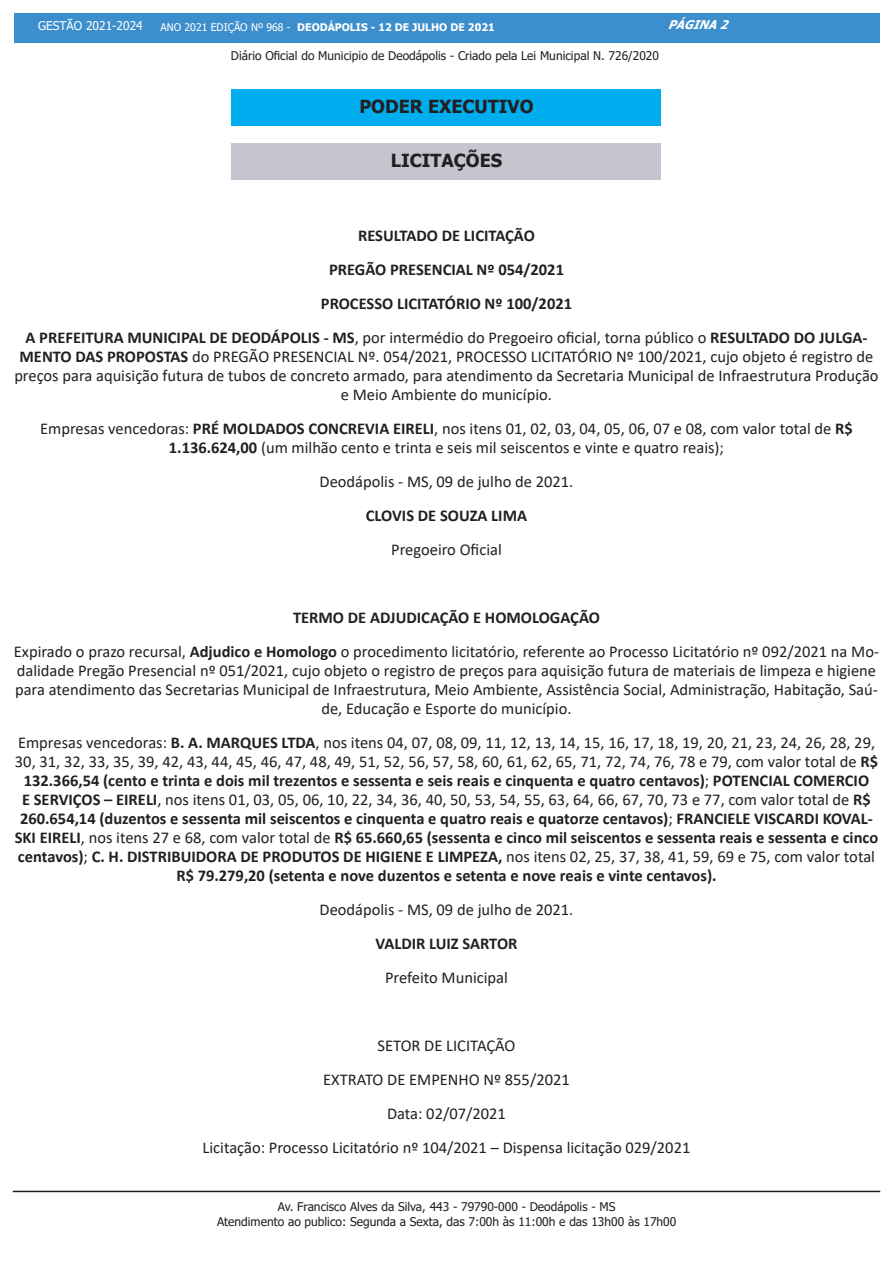
<style>
.page{position:relative;width:893px;height:1263px;background:#fff}
.page>*{position:absolute;margin:0;border:0;box-sizing:border-box;transform-origin:0 0}
.t1{font:700 18px "Tahoma";color:#231f20}
.t2{font:16.5px/18.9px "Calibri";color:#231f20;text-align:center}
.t3{font:700 16.5px/18.9px "Calibri";color:#231f20;text-align:center}
.t4{font:12px/14.4px "Tahoma";color:#231f20;text-align:center}
.t5{font:12px "Tahoma";color:#fff}
.t6{font:italic 700 12px "Tahoma";color:#fff}
.t7{font:700 10.5px "Tahoma";color:#fff}
.s1{font-weight:400}
.s2{font-weight:700}
</style>
<div class="page">
<div style="left:14px;top:14px;width:865px;height:29px;background:#3c8ecc"></div>
<hr style="left:13px;top:1191px;width:867px;height:1px;background:#231f20">
<div style="left:232px;top:90px;width:429px;height:36px;background:#00aeef"></div>
<div style="left:232px;top:144px;width:429px;height:36px;background:#c6c4cf"></div>
<p class="t5" style="left:38px;top:18px;width:106px">GESTÃO 2021-2024</p>
<p class="t7" style="left:161px;top:20px;width:336px"><span class="s1">ANO 2021 EDIÇÃO Nº 968 -</span> DEODÁPOLIS - 12 DE JULHO DE 2021</p>
<p class="t6" style="left:668px;top:16px;width:68px">PÁGINA2</p>
<p class="t4" style="left:231px;top:49px;width:430px">Diário Oficial do Municipio de Deodápolis - Criado pela Lei Municipal N. 726/2020</p>
<p class="t1" style="left:359px;top:94px;width:176px">PODER EXECUTIVO</p>
<p class="t1" style="left:391px;top:148px;width:113px">LICITAÇÕES</p>
<p class="t3" style="left:358px;top:226px;width:178px">RESULTADO DE LICITAÇÃO</p>
<p class="t3" style="left:329px;top:260px;width:237px">PREGÃO PRESENCIAL Nº 054/2021</p>
<p class="t3" style="left:321px;top:294px;width:253px">PROCESSO LICITATÓRIO Nº 100/2021</p>
<p class="t2" style="left:14px;top:328px;width:866px"><span class="s2">A PREFEITURA MUNICIPAL DE DEODÁPOLIS - MS</span>, por intermédio do Pregoeiro oficial, torna público o <span class="s2">RESULTADO DO JULGA-MENTO DAS PROPOSTAS</span> do PREGÃO PRESENCIAL Nº. 054/2021, PROCESSO LICITATÓRIO Nº 100/2021, cujo objeto é registro de preços para aquisição futura de tubos de concreto armado, para atendimento da Secretaria Municipal de Infraestrutura Produção e Meio Ambiente do município.</p>
<p class="t2" style="left:40px;top:419px;width:814px">Empresas vencedoras: <span class="s2">PRÉ MOLDADOS CONCREVIA EIRELI</span>, nos itens 01, 02, 03, 04, 05, 06, 07 e 08, com valor total de <span class="s2">R$<br>1.136.624,00</span> (um milhão cento e trinta e seis mil seiscentos e vinte e quatro reais);</p>
<p class="t2" style="left:320px;top:472px;width:255px">Deodápolis - MS, 09 de julho de 2021.</p>
<p class="t3" style="left:366px;top:506px;width:163px">CLOVIS DE SOUZA LIMA</p>
<p class="t2" style="left:391px;top:540px;width:112px">Pregoeiro Oficial</p>
<p class="t3" style="left:293px;top:608px;width:308px">TERMO DE ADJUDICAÇÃO E HOMOLOGAÇÃO</p>
<p class="t2" style="left:14px;top:642px;width:867px">Expirado o prazo recursal, <span class="s2">Adjudico e Homologo</span> o procedimento licitatório, referente ao Processo Licitatório nº 092/2021 na Mo&shy;dalidade Pregão Presencial nº 051/2021, cujo objeto o registro de preços para aquisição futura de materiais de limpeza e higiene para atendimento das Secretarias Municipal de Infraestrutura, Meio Ambiente, Assistência Social, Administração, Habitação, Saú&shy;de, Educação e Esporte do município.</p>
<p class="t3" style="left:15px;top:733px;width:865px"><span class="s1">Empresas vencedoras:</span> B. A. MARQUES LTDA<span class="s1">, nos itens 04, 07, 08, 09, 11, 12, 13, 14, 15, 16, 17, 18, 19, 20, 21, 23, 24, 26, 28, 29, 30, 31, 32, 33, 35, 39, 42, 43, 44, 45, 46, 47, 48, 49, 51, 52, 56, 57, 58, 60, 61, 62, 65, 71, 72, 74, 76, 78 e 79, com valor total de</span> R$ 132.366,54 (cento e trinta e dois mil trezentos e sessenta e seis reais e cinquenta e quatro centavos)<span class="s1">;</span> POTENCIAL COMERCIO<br>E SERVIÇOS – EIRELI<span class="s1">, nos itens 01, 03, 05, 06, 10, 22, 34, 36, 40, 50, 53, 54, 55, 63, 64, 66, 67, 70, 73 e 77, com valor total de</span> R$ 260.654,14 (duzentos e sessenta mil seiscentos e cinquenta e quatro reais e quatorze centavos)<span class="s1">;</span> FRANCIELE VISCARDI KOVAL-SKI EIRELI<span class="s1">, nos itens 27 e 68, com valor total de</span> R$ 65.660,65 (sessenta e cinco mil seiscentos e sessenta reais e sessenta e cinco centavos)<span class="s1">;</span> C. H. DISTRIBUIDORA DE PRODUTOS DE HIGIENE E LIMPEZA, <span class="s1">nos itens 02, 25, 37, 38, 41, 59, 69 e 75, com valor total </span>R$ 79.279,20 (setenta e nove duzentos e setenta e nove reais e vinte centavos).</p>
<p class="t2" style="left:320px;top:899px;width:255px">Deodápolis - MS, 09 de julho de 2021.</p>
<p class="t3" style="left:375px;top:934px;width:143px">VALDIR LUIZ SARTOR</p>
<p class="t2" style="left:385px;top:967px;width:124px">Prefeito Municipal</p>
<p class="t2" style="left:377px;top:1035px;width:140px">SETOR DE LICITAÇÃO</p>
<p class="t2" style="left:323px;top:1069px;width:248px">EXTRATO DE EMPENHO Nº 855/2021</p>
<p class="t2" style="left:387px;top:1103px;width:120px">Data: 02/07/2021</p>
<p class="t2" style="left:203px;top:1137px;width:489px">Licitação: Processo Licitatório nº 104/2021 – Dispensa licitação 029/2021</p>
<p class="t4" style="left:217px;top:1200px;width:461px">Av. Francisco Alves da Silva, 443 - 79790-000 - Deodápolis - MS<br>Atendimento ao publico: Segunda a Sexta, das 7:00h às 11:00h e das 13h00 às 17h00</p>
</div>
